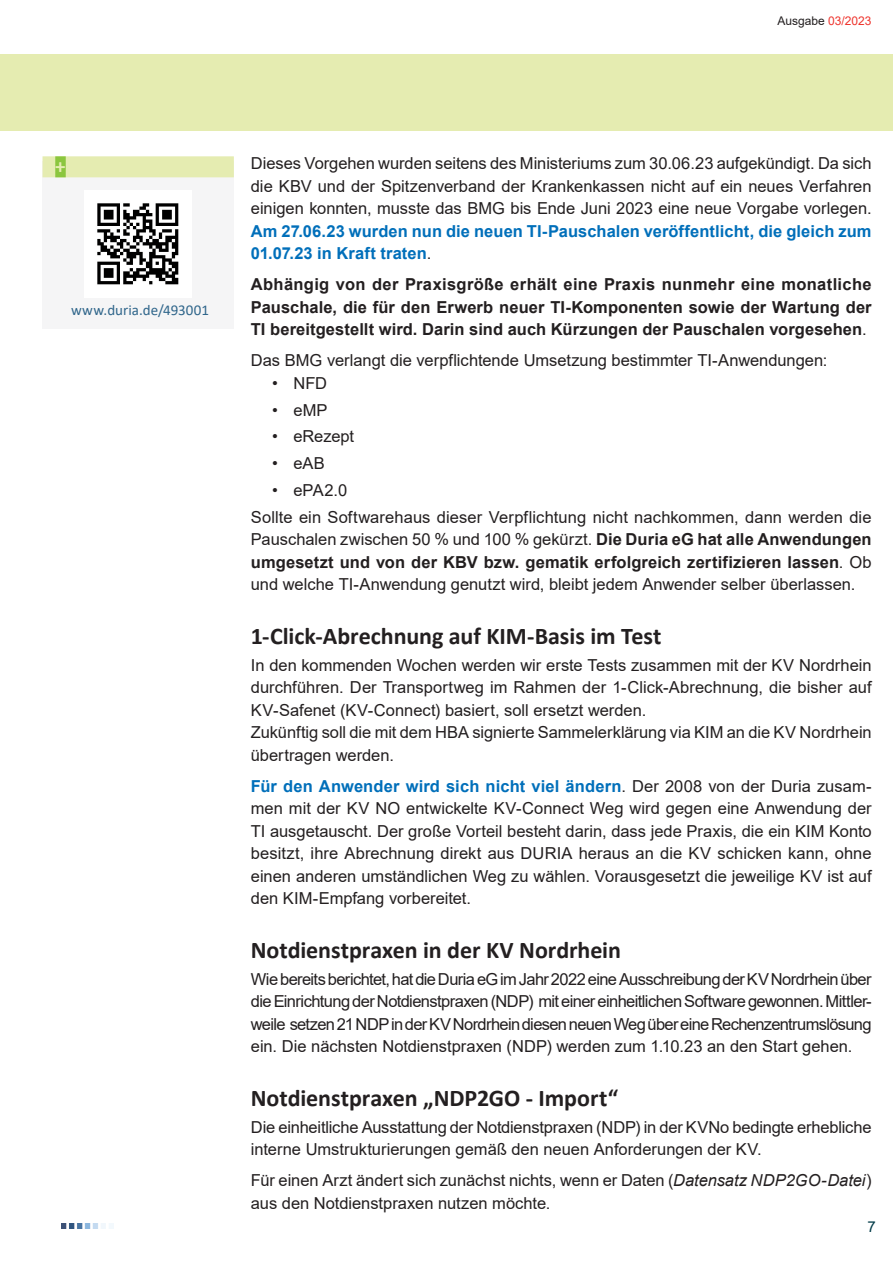
<style>
.page{position:relative;width:893px;height:1263px;background:#fff}
.page>*{position:absolute;margin:0;border:0;box-sizing:border-box;transform-origin:0 0}
.Leitartikel_ueb{font:700 24px "Calibri";letter-spacing:-.005em;color:#231f20}
.plus{font:700 21px "Calibri";color:#e5ecb1}
.Leitartikel_fließ{font:16.5px/22.5px "Arial";color:#231f20;text-align:justify}
.Leitartikel_fließ-2{font:700 16.5px/22.5px "Arial";letter-spacing:.005em;color:#231f20;text-align:justify}
.plus_d2_innen{font:15px "Calibri";letter-spacing:.005em;color:#30668b}
.t1{font:15px "Arial";color:#003a47}
.t2{font:12px "Arial";color:#231f20}
.s1{color:#ee342d}
.s2{font-weight:700;color:#006fba}
.s3{font-weight:400}
.s4{font-weight:700}
.s5{font-style:italic}
</style>
<div class="page">
<img style="left:62px;top:1224px;width:52px;height:5px">
<div style="left:0;top:54px;width:893px;height:77px;background:#e5ecb1"></div>
<div style="left:43px;top:162px;width:191px;height:167px;background:#f5f5f6"></div>
<div style="left:43px;top:156px;width:191px;height:21px;background:#e5ecb1"></div>
<div style="left:55px;top:156px;width:11px;height:21px;background:#8bc63e"></div>
<img style="left:97px;top:203px;width:82px;height:82px">
<p class="t2" style="left:777px;top:12px;width:96px">Ausgabe <span class="s1">03/2023</span></p>
<p class="plus" style="left:55px;top:151px;width:12px">+</p>
<p class="plus_d2_innen" style="left:71px;top:299px;width:139px">www.duria.de/493001</p>
<p class="Leitartikel_fließ" style="left:251px;top:152px;width:622px">Dieses Vorgehen wurden seitens des Ministeriums zum 30.06.23 aufgekündigt. Da sich die KBV und der Spitzenverband der Krankenkassen nicht auf ein neues Verfahren einigen konnten, musste das BMG bis Ende Juni 2023 eine neue Vorgabe vorlegen.<br><span class="s2">Am 27.06.23 wurden nun die neuen TI-Pauschalen veröffentlicht, die gleich zum 01.07.23 in Kraft traten</span>.</p>
<p class="Leitartikel_fließ-2" style="left:251px;top:273px;width:622px">Abhängig von der Praxisgröße erhält eine Praxis nunmehr eine monatliche Pauschale, die für den Erwerb neuer TI-Komponenten sowie der Wartung der TI bereitgestellt wird. Darin sind auch Kürzungen der Pauschalen vorgesehen<span class="s3">.</span></p>
<p class="Leitartikel_fließ" style="left:251px;top:349px;width:578px">Das BMG verlangt die verpflichtende Umsetzung bestimmter TI-Anwendungen:</p>
<p class="Leitartikel_fließ" style="left:272px;top:372px;width:57px">• NFD</p>
<p class="Leitartikel_fließ" style="left:272px;top:398px;width:57px">• eMP</p>
<p class="Leitartikel_fließ" style="left:272px;top:425px;width:84px">• eRezept</p>
<p class="Leitartikel_fließ" style="left:272px;top:452px;width:54px">• eAB</p>
<p class="Leitartikel_fließ" style="left:272px;top:479px;width:77px">• ePA2.0</p>
<p class="Leitartikel_fließ" style="left:251px;top:505px;width:622px">Sollte ein Softwarehaus dieser Verpflichtung nicht nachkommen, dann werden die Pauschalen zwischen 50 % und 100 % gekürzt. <span class="s4">Die Duria eG hat alle Anwendungen umgesetzt und von der KBV bzw. gematik erfolgreich zertifizieren lassen</span>. Ob und welche TI-Anwendung genutzt wird, bleibt jedem Anwender selber überlassen.</p>
<p class="Leitartikel_ueb" style="left:251px;top:619px;width:412px">1-Click-Abrechnung auf KIM-Basis im Test</p>
<p class="Leitartikel_fließ" style="left:251px;top:653px;width:622px">In den kommenden Wochen werden wir erste Tests zusammen mit der KV Nordrhein durchführen. Der Transportweg im Rahmen der 1-Click-Abrechnung, die bisher auf KV-Safenet (KV-Connect) basiert, soll ersetzt werden.</p>
<p class="Leitartikel_fließ" style="left:251px;top:721px;width:622px">Zukünftig soll die mit dem HBA signierte Sammelerklärung via KIM an die KV Nordrhein übertragen werden.</p>
<p class="Leitartikel_fließ" style="left:251px;top:774px;width:622px"><span class="s2">Für den Anwender wird sich nicht viel ändern</span>. Der 2008 von der Duria zusam&shy;men mit der KV NO entwickelte KV-Connect Weg wird gegen eine Anwendung der TI ausgetauscht. Der große Vorteil besteht darin, dass jede Praxis, die ein KIM Konto besitzt, ihre Abrechnung direkt aus DURIA heraus an die KV schicken kann, ohne einen anderen umständlichen Weg zu wählen. Vorausgesetzt die jeweilige KV ist auf den KIM-Empfang vorbereitet.</p>
<p class="Leitartikel_ueb" style="left:251px;top:933px;width:372px">Notdienstpraxen in der KV Nordrhein</p>
<p class="Leitartikel_fließ" style="left:251px;top:967px;width:622px">Wie bereits berichtet, hat die Duria eG im Jahr 2022 eine Ausschreibung der KV Nordrhein über die Einrichtung der Notdienstpraxen (NDP) mit einer einheitlichen Software gewonnen. Mittler&shy;weile setzen 21 NDP in der KV Nordrhein diesen neuen Weg über eine Rechenzentrumslösung ein. Die nächsten Notdienstpraxen (NDP) werden zum 1.10.23 an den Start gehen.</p>
<p class="Leitartikel_ueb" style="left:251px;top:1081px;width:369px">Notdienstpraxen „NDP2GO - Import“</p>
<p class="Leitartikel_fließ" style="left:251px;top:1116px;width:622px">Die einheitliche Ausstattung der Notdienstpraxen (NDP) in der KVNo bedingte erhebliche interne Umstrukturierungen gemäß den neuen Anforderungen der KV.</p>
<p class="Leitartikel_fließ" style="left:251px;top:1169px;width:622px">Für einen Arzt ändert sich zunächst nichts, wenn er Daten (<span class="s5">Datensatz NDP2GO-Datei</span>) aus den Notdienstpraxen nutzen möchte.</p>
<p class="t1" style="left:868px;top:1216px;width:10px">7</p>
</div>
